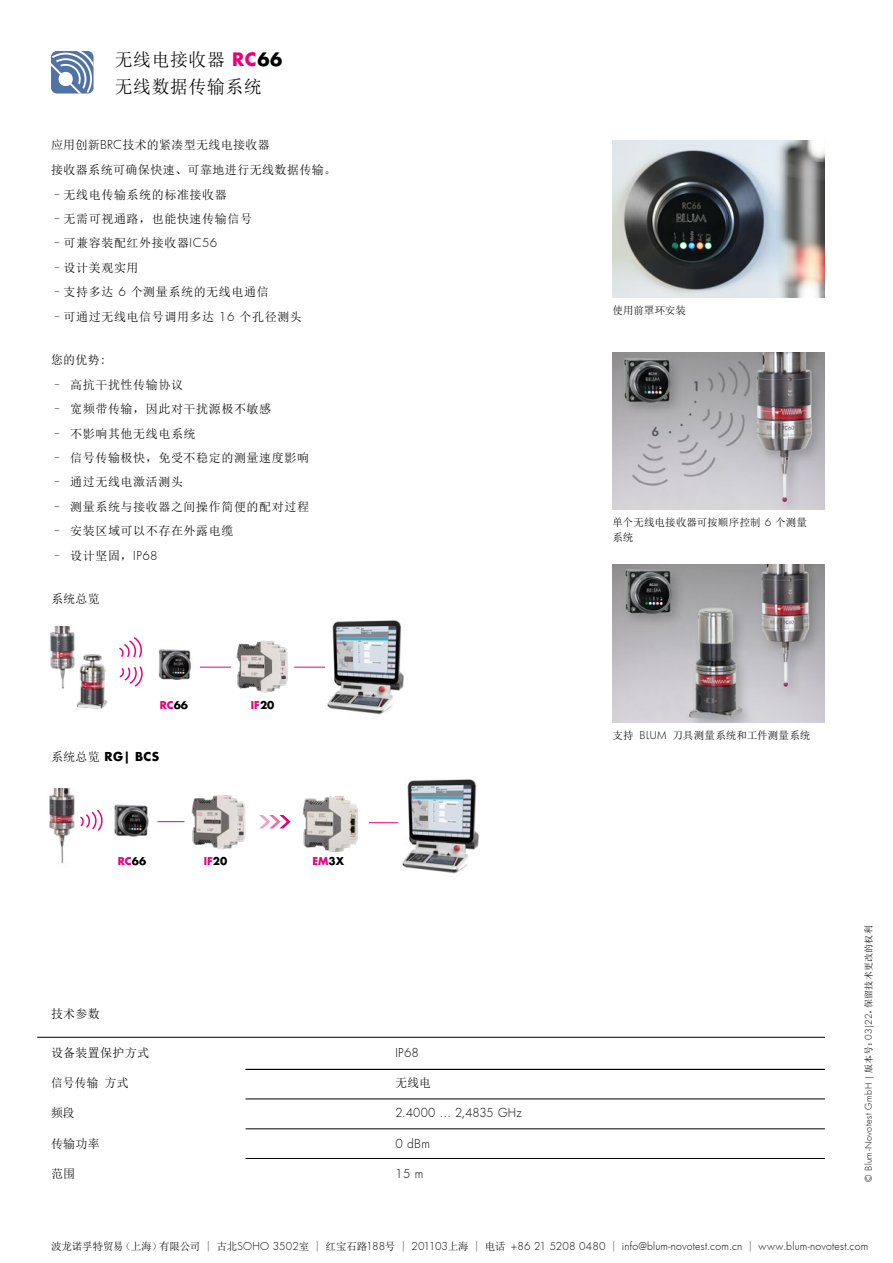
<style>
.page{position:relative;width:893px;height:1263px;background:#fff}
.page>*{position:absolute;margin:0;border:0;box-sizing:border-box;transform-origin:0 0}
.t1{font:18px/27px "Sim Sun";letter-spacing:.035em;color:#000}
.t2{font:12px/24.5px "Sim Sun";letter-spacing:.05em;color:#000}
.t3{font:300 12px "Futura";letter-spacing:.025em;color:#000}
.t4{font:700 12px "Futura LT Pro";color:#000}
.t5{font:12px "Sim Sun";letter-spacing:.025em;color:#000}
.t6{font:300 10.5px "Futura";letter-spacing:.015em;color:#000}
.t7{font:10.5px/15px "Sim Sun";letter-spacing:.015em;color:#000}
.t8{font:700 10.5px "Futura LT Pro";color:#e6007d}
.t9{font:300 9px "Futura";letter-spacing:.05em;color:#000}
.s1{font-family:"Futura LT Pro";font-weight:700;color:#e6007d}
.s2{font-family:"Futura LT Pro";font-weight:700}
.s3{font-family:"Futura";font-weight:300}
.s4{color:#000}
.s5{font-family:"Sim Sun";font-weight:400}
</style>
<div class="page">
<img style="left:612px;top:565px;width:213px;height:157px">
<svg style="left:51px;top:51px;width:43px;height:43px"></svg>
<img style="left:612px;top:140px;width:213px;height:158px">
<img style="left:612px;top:352px;width:213px;height:158px">
<hr style="left:37px;top:1037px;width:788px;height:1px;background:#000">
<hr style="left:246px;top:1069px;width:579px;height:1px;background:#000">
<hr style="left:246px;top:1099px;width:579px;height:1px;background:#000">
<hr style="left:246px;top:1128px;width:579px;height:1px;background:#000">
<hr style="left:246px;top:1158px;width:579px;height:1px;background:#000">
<img style="left:236px;top:640px;width:52px;height:53px">
<img style="left:324px;top:620px;width:80px;height:95px">
<hr style="left:294px;top:667px;width:31px;height:1px;background:#e6007d">
<img style="left:49px;top:626px;width:26px;height:63px">
<img style="left:66px;top:637px;width:42px;height:72px">
<img style="left:158px;top:649px;width:33px;height:31px">
<svg style="left:119px;top:637px;width:23px;height:21px"></svg>
<svg style="left:119px;top:666px;width:24px;height:21px"></svg>
<hr style="left:200px;top:667px;width:31px;height:1px;background:#e6007d">
<img style="left:402px;top:779px;width:77px;height:94px">
<svg style="left:80px;top:809px;width:23px;height:22px"></svg>
<img style="left:49px;top:788px;width:26px;height:76px">
<img style="left:191px;top:795px;width:55px;height:55px">
<svg style="left:369px;top:822px;width:29px;height:1px"></svg>
<img style="left:114px;top:804px;width:35px;height:33px">
<svg style="left:158px;top:821px;width:26px;height:1px"></svg>
<img style="left:302px;top:796px;width:56px;height:56px">
<svg style="left:259px;top:815px;width:32px;height:13px"></svg>
<h1 class="t1" style="left:115px;top:46px;width:169px">无线电接收器 <span class="s1">RC</span><span class="s2">66</span>无线数据传输系统</h1>
<p class="t2" style="left:51px;top:133px;width:287px">应用创新<span class="s3">BRC</span>技术的紧凑型无线电接收器<br>接收器系统可确保快速、可靠地进行无线数据传输。–无线电传输系统的标准接收器<br>–无需可视通路，也能快速传输信号<br>–可兼容装配红外接收器<span class="s3">IC56<br></span>–设计美观实用<br>–支持多达 <span class="s3">6</span> 个测量系统的无线电通信<br>–可通过无线电信号调用多达 <span class="s3">16</span> 个孔径测头</p>
<p class="t2" style="left:51px;top:347px;width:57px">您的优势:</p>
<p class="t2" style="left:51px;top:372px;width:133px">– 高抗干扰性传输协议</p>
<p class="t2" style="left:51px;top:397px;width:222px">– 宽频带传输，因此对干扰源极不敏感</p>
<p class="t2" style="left:51px;top:421px;width:146px">– 不影响其他无线电系统</p>
<p class="t2" style="left:51px;top:445px;width:259px">– 信号传输极快，免受不稳定的测量速度影响</p>
<p class="t2" style="left:51px;top:470px;width:133px">– 通过无线电激活测头</p>
<p class="t2" style="left:51px;top:494px;width:259px">– 测量系统与接收器之间操作简便的配对过程</p>
<p class="t2" style="left:51px;top:519px;width:184px">– 安装区域可以不存在外露电缆</p>
<p class="t2" style="left:51px;top:543px;width:108px">– 设计坚固，<span class="s3">IP68</span></p>
<p class="t2" style="left:51px;top:586px;width:50px">系统总览</p>
<p class="t8" style="left:160px;top:697px;width:30px">RC<span class="s4">66</span></p>
<p class="t8" style="left:251px;top:697px;width:25px">IF<span class="s4">20</span></p>
<p class="t4" style="left:51px;top:748px;width:110px"><span class="s5">系统总览</span> RG| BCS</p>
<p class="t8" style="left:118px;top:853px;width:30px">RC<span class="s4">66</span></p>
<p class="t8" style="left:204px;top:853px;width:25px">IF<span class="s4">20</span></p>
<p class="t8" style="left:312px;top:853px;width:33px">EM<span class="s4">3X</span></p>
<p class="t2" style="left:51px;top:1002px;width:50px">技术参数</p>
<p class="t5" style="left:51px;top:1047px;width:100px">设备装置保护方式</p>
<p class="t3" style="left:395px;top:1044px;width:25px">IP68</p>
<p class="t2" style="left:51px;top:1071px;width:79px">信号传输方式</p>
<p class="t2" style="left:395px;top:1071px;width:37px">无线电</p>
<p class="t2" style="left:51px;top:1101px;width:25px">频段</p>
<p class="t3" style="left:395px;top:1105px;width:128px">2.4000 ... 2,4835 GHz</p>
<p class="t2" style="left:51px;top:1131px;width:50px">传输功率</p>
<p class="t3" style="left:395px;top:1135px;width:36px">0 dBm</p>
<p class="t2" style="left:51px;top:1161px;width:26px">范围</p>
<p class="t3" style="left:395px;top:1165px;width:30px">15 m</p>
<p class="t7" style="left:612px;top:302px;width:75px">使用前罩环安装</p>
<p class="t7" style="left:612px;top:515px;width:196px">单个无线电接收器可按顺序控制 <span class="s3">6</span> 个测量系统</p>
<p class="t7" style="left:612px;top:727px;width:200px">支持 <span class="s3">BLUM</span> 刀具测量系统和工件测量系统</p>
<p class="t9" style="left:862px;top:1181px;width:258px;rotate:-90deg">© Blum-Novotest GmbH | <span class="s5">版本号：</span>03|22<span class="s5">，保留技术更改的权利</span></p>
<p class="t6" style="left:51px;top:1239px;width:819px"><span class="s5">波龙诺孚特贸易（上海）有限公司 | 古北</span>SOHO 3502<span class="s5">室 | 红宝石路</span>188<span class="s5">号 |</span> 201103<span class="s5">上海 | 电话</span> +86 21 5208 0480 <span class="s5">|</span> info@blum-novotest.com.cn <span class="s5">|</span> www.blum-novotest.com</p>
</div>
